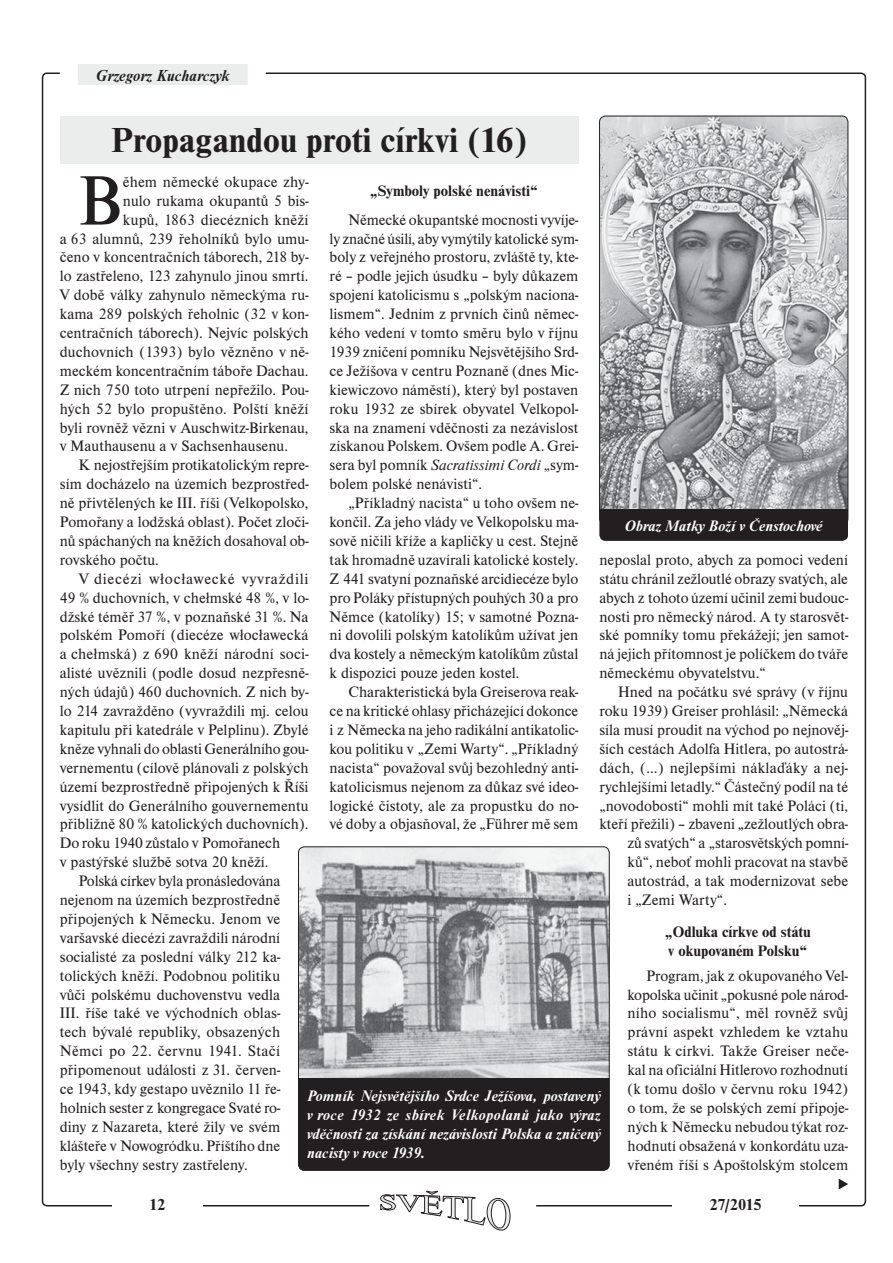
<style>
.page{position:relative;width:893px;height:1263px;background:#fff}
.page>*{position:absolute;margin:0;border:0;box-sizing:border-box;transform-origin:0 0}
.t1{font:72.45px "Nimbus Rom DEE";color:#231f20}
.t2{font:700 36px "Nimbus Rom DEE";color:#231f20}
.t3{font:italic 700 16.5px "Nimbus Rom DEE";color:#231f20}
.t4{font:700 16.5px "Nimbus Rom DEE";letter-spacing:-.02em;color:#231f20}
.t5{font:15.75px/18.9px "Nimbus Rom DEE";color:#231f20;text-align:justify}
.t6{font:italic 700 15.75px/18.9px "Nimbus Rom DEE";color:#fff;text-align:justify}
.t7{font:700 15.75px/18.9px "Nimbus Rom DEE";color:#231f20}
.t8{font:15.75px "Nimbus Rom DEE";letter-spacing:.04em;color:#231f20}
.t9{font:15.75px "Nimbus Rom DEE";letter-spacing:.02em;color:#231f20}
.s1{font-style:italic}
</style>
<div class="page">
<svg style="left:380px;top:1191px;width:130px;height:40px"></svg>
<div style="left:60px;top:116px;width:518px;height:48px;background:#ebecec"></div>
<div style="left:78px;top:64px;width:170px;height:21px;background:#ebecec"></div>
<svg style="left:838px;top:1179px;width:10px;height:11px"></svg>
<img style="left:599px;top:116px;width:248px;height:394px">
<div style="left:599px;top:116px;width:249px;height:409px;border:1px solid #231f20;border-radius:6px"></div>
<div style="left:599px;top:510px;width:249px;height:31px;background:#231f20"></div>
<img style="left:298px;top:847px;width:311px;height:231px">
<div style="left:298px;top:1078px;width:311px;height:93px;background:#231f20"></div>
<p class="t3" style="left:96px;top:69px;width:135px">Grzegorz Kucharczyk</p>
<h2 class="t2" style="left:111px;top:126px;width:416px">Propagandou proti církvi (16)</h2>
<h1 class="t1" style="left:79px;top:172px;width:46px">B</h1>
<p class="t5" style="left:123px;top:173px;width:187px">ěhem německé okupace zhy-</p>
<p class="t7" style="left:370px;top:182px;width:169px">„Symboly polské nenávisti“</p>
<p class="t5" style="left:329px;top:211px;width:250px;text-indent:19px">Německé okupantské mocnosti vyvíje&shy;ly značné úsilí, aby vymýtily katolické sym&shy;boly z veřejného prostoru, zvláště ty, kte&shy;ré – podle jejich úsudku – byly důkazem spojení katolicismu s „polským naciona&shy;lismem“. Jedním z prvních činů němec&shy;kého vedení v tomto směru bylo v říjnu 1939 zničení pomníku Nejsvětějšího Srd&shy;ce Ježíšova v centru Poznaně (dnes Mic&shy;kiewiczovo náměstí), který byl postaven roku 1932 ze sbírek obyvatel Velkopol&shy;ska na znamení vděčnosti za nezávislost získanou Polskem. Ovšem podle A. Grei&shy;sera byl pomník <span class="s1">Sacratissimi Cordi</span> „sym&shy;bolem polské nenávisti“.</p>
<p class="t5" style="left:329px;top:495px;width:250px;text-indent:19px">„Příkladný nacista“ u toho ovšem ne&shy;končil. Za jeho vlády ve Velkopolsku ma&shy;sově ničili kříže a kapličky u cest. Stejně tak hromadně uzavírali katolické kostely.<br>Z 441 svatyní poznaňské arcidiecéze bylo pro Poláky přístupných pouhých 30 a pro Němce (katolíky) 15; v samotné Pozna&shy;ni dovolili polským katolíkům užívat jen dva kostely a německým katolíkům zůstal k dispozici pouze jeden kostel.</p>
<p class="t5" style="left:329px;top:684px;width:250px;text-indent:19px">Charakteristická byla Greiserova reak&shy;ce na kritické ohlasy přicházející dokonce i z Německa na jeho radikální antikatolic&shy;kou politiku v „Zemi Warty“. „Příkladný nacista“ považoval svůj bezohledný anti&shy;katolicismus nejenom za důkaz své ideo&shy;logické čistoty, ale za propustku do no&shy;vé doby a objasňoval, že „Führer mě sem</p>
<p class="t5" style="left:123px;top:192px;width:187px">nulo rukama okupantů 5 bis-</p>
<p class="t5" style="left:123px;top:211px;width:187px">kupů, 1863 diecézních kněží</p>
<p class="t5" style="left:60px;top:230px;width:250px">a 63 alumnů, 239 řeholníků bylo umu-</p>
<p class="t5" style="left:60px;top:249px;width:250px">čeno v koncentračních táborech, 218 by-</p>
<p class="t5" style="left:60px;top:268px;width:250px">lo zastřeleno, 123 zahynulo jinou smrtí.</p>
<p class="t5" style="left:60px;top:287px;width:250px">V době války zahynulo německýma ru-</p>
<p class="t5" style="left:60px;top:306px;width:250px">kama 289 polských řeholnic (32 v kon-</p>
<p class="t5" style="left:60px;top:325px;width:250px">centračních táborech). Nejvíc polských</p>
<p class="t5" style="left:60px;top:344px;width:250px">duchovních (1393) bylo vězněno v ně-</p>
<p class="t5" style="left:60px;top:362px;width:250px">meckém koncentračním táboře Dachau.</p>
<p class="t5" style="left:60px;top:381px;width:250px">Z nich 750 toto utrpení nepřežilo. Pou-</p>
<p class="t5" style="left:60px;top:400px;width:250px">hých 52 bylo propuštěno. Polští kněží</p>
<p class="t5" style="left:60px;top:419px;width:250px">byli rovněž vězni v Auschwitz-Birkenau,</p>
<p class="t5" style="left:60px;top:438px;width:230px">v Mauthausenu a v Sachsenhausenu.</p>
<p class="t5" style="left:79px;top:457px;width:231px">K nejostřejším protikatolickým repre-</p>
<p class="t5" style="left:60px;top:476px;width:250px">sím docházelo na územích bezprostřed-</p>
<p class="t5" style="left:60px;top:495px;width:250px">ně přivtělených ke III. říši (Velkopolsko,</p>
<p class="t5" style="left:60px;top:514px;width:250px">Pomořany a lodžská oblast). Počet zloči-</p>
<p class="t5" style="left:60px;top:533px;width:250px">nů spáchaných na kněžích dosahoval ob-</p>
<p class="t5" style="left:60px;top:551px;width:101px">rovského počtu.</p>
<p class="t8" style="left:79px;top:572px;width:231px">V diecézi włocławecké vyvraždili</p>
<p class="t5" style="left:60px;top:589px;width:250px">49 % duchovních, v chełmské 48 %, v lo-</p>
<p class="t5" style="left:60px;top:608px;width:250px">džské téměř 37 %, v poznaňské 31 %. Na</p>
<p class="t5" style="left:60px;top:627px;width:250px">polském Pomoří (diecéze włocławecká</p>
<p class="t5" style="left:60px;top:646px;width:250px">a chełmská) z 690 kněží národní soci-</p>
<p class="t5" style="left:60px;top:665px;width:250px">alisté uvěznili (podle dosud nezpřesně-</p>
<p class="t5" style="left:60px;top:684px;width:250px">ných údajů) 460 duchovních. Z nich by-</p>
<p class="t5" style="left:60px;top:703px;width:250px">lo 214 zavražděno (vyvraždili mj. celou</p>
<p class="t5" style="left:60px;top:722px;width:250px">kapitulu při katedrále v Pelplinu). Zbylé</p>
<p class="t5" style="left:60px;top:740px;width:250px">kněze vyhnali do oblasti Generálního gou-</p>
<p class="t5" style="left:60px;top:759px;width:250px">vernementu (cílově plánovali z polských</p>
<p class="t5" style="left:60px;top:778px;width:250px">území bezprostředně připojených k Říši</p>
<p class="t5" style="left:60px;top:797px;width:250px">vysídlit do Generálního gouvernementu</p>
<p class="t5" style="left:60px;top:816px;width:250px">přibližně 80 % katolických duchovních).</p>
<p class="t5" style="left:60px;top:835px;width:222px">Do roku 1940 zůstalo v Pomořanech</p>
<p class="t5" style="left:60px;top:854px;width:210px">v pastýřské službě sotva 20 kněží.</p>
<p class="t5" style="left:79px;top:873px;width:203px">Polská církev byla pronásledována</p>
<p class="t5" style="left:60px;top:892px;width:222px">nejenom na územích bezprostředně</p>
<p class="t5" style="left:60px;top:911px;width:222px">připojených k Německu. Jenom ve</p>
<p class="t5" style="left:60px;top:929px;width:222px">varšavské diecézi zavraždili národní</p>
<p class="t5" style="left:60px;top:948px;width:222px">socialisté za poslední války 212 ka-</p>
<p class="t5" style="left:60px;top:967px;width:222px">tolických kněží. Podobnou politiku</p>
<p class="t5" style="left:60px;top:986px;width:222px">vůči polskému duchovenstvu vedla</p>
<p class="t5" style="left:60px;top:1005px;width:222px">III. říše také ve východních oblas-</p>
<p class="t5" style="left:60px;top:1024px;width:222px">tech bývalé republiky, obsazených</p>
<p class="t9" style="left:60px;top:1045px;width:222px">Němci po 22. červnu 1941. Stačí</p>
<p class="t5" style="left:60px;top:1062px;width:222px">připomenout události z 31. červen-</p>
<p class="t5" style="left:60px;top:1081px;width:222px">ce 1943, kdy gestapo uvěznilo 11 ře-</p>
<p class="t5" style="left:60px;top:1100px;width:222px">holních sester z kongregace Svaté ro-</p>
<p class="t5" style="left:60px;top:1118px;width:222px">diny z Nazareta, které žily ve svém</p>
<p class="t5" style="left:60px;top:1137px;width:222px">klášteře v Nowogródku. Příštího dne</p>
<p class="t5" style="left:60px;top:1156px;width:189px">byly všechny sestry zastřeleny.</p>
<p class="t6" style="left:624px;top:517px;width:199px">Obraz Matky Boží v Čenstochové</p>
<p class="t5" style="left:599px;top:551px;width:250px">neposlal proto, abych za pomoci vedení státu chránil zežloutlé obrazy svatých, ale abych z tohoto území učinil zemi budouc&shy;nosti pro německý národ. A ty starosvět&shy;ské pomníky tomu překážejí; jen samot&shy;ná jejich přítomnost je políčkem do tváře německému obyvatelstvu.“</p>
<p class="t5" style="left:618px;top:684px;width:231px">Hned na počátku své správy (v říjnu</p>
<p class="t5" style="left:599px;top:703px;width:250px">roku 1939) Greiser prohlásil: „Německá</p>
<p class="t5" style="left:599px;top:722px;width:250px">síla musí proudit na východ po nejnověj-</p>
<p class="t5" style="left:599px;top:740px;width:250px">ších cestách Adolfa Hitlera, po autostrá-</p>
<p class="t5" style="left:599px;top:759px;width:250px">dách, (…) nejlepšími náklaďáky a nej-</p>
<p class="t5" style="left:599px;top:778px;width:250px">rychlejšími letadly.“ Částečný podíl na té</p>
<p class="t5" style="left:599px;top:797px;width:250px">„novodobosti“ mohli mít také Poláci (ti,</p>
<p class="t5" style="left:599px;top:816px;width:250px">kteří přežili) – zbaveni „zežloutlých obra-</p>
<p class="t5" style="left:627px;top:835px;width:222px">zů svatých“ a „starosvětských pomní-</p>
<p class="t5" style="left:627px;top:854px;width:222px">ků“, neboť mohli pracovat na stavbě</p>
<p class="t5" style="left:627px;top:873px;width:222px">autostrád, a tak modernizovat sebe</p>
<p class="t5" style="left:627px;top:892px;width:101px">i „Zemi Warty“.</p>
<p class="t7" style="left:665px;top:924px;width:147px">„Odluka církve od státu v okupovaném Polsku“</p>
<p class="t5" style="left:627px;top:967px;width:222px;text-indent:19px">Program, jak z okupovaného Vel&shy;kopolska učinit „pokusné pole národ&shy;ního socialismu“, měl rovněž svůj právní aspekt vzhledem ke vztahu státu k církvi. Takže Greiser neče&shy;kal na oficiální Hitlerovo rozhodnutí (k tomu došlo v červnu roku 1942) o tom, že se polských zemí připoje&shy;ných k Německu nebudou týkat roz&shy;hodnutí obsažená v konkordátu uza&shy;vřeném říší s Apoštolským stolcem</p>
<p class="t6" style="left:307px;top:1088px;width:295px">Pomník Nejsvětějšího Srdce Ježíšova, postavený v roce 1932 ze sbírek Velkopolanů jako výraz vděčnosti za získání nezávislosti Polska a zničený nacisty v roce 1939.</p>
<p class="t4" style="left:149px;top:1198px;width:18px">12</p>
<p class="t4" style="left:709px;top:1198px;width:54px">27/2015</p>
</div>
